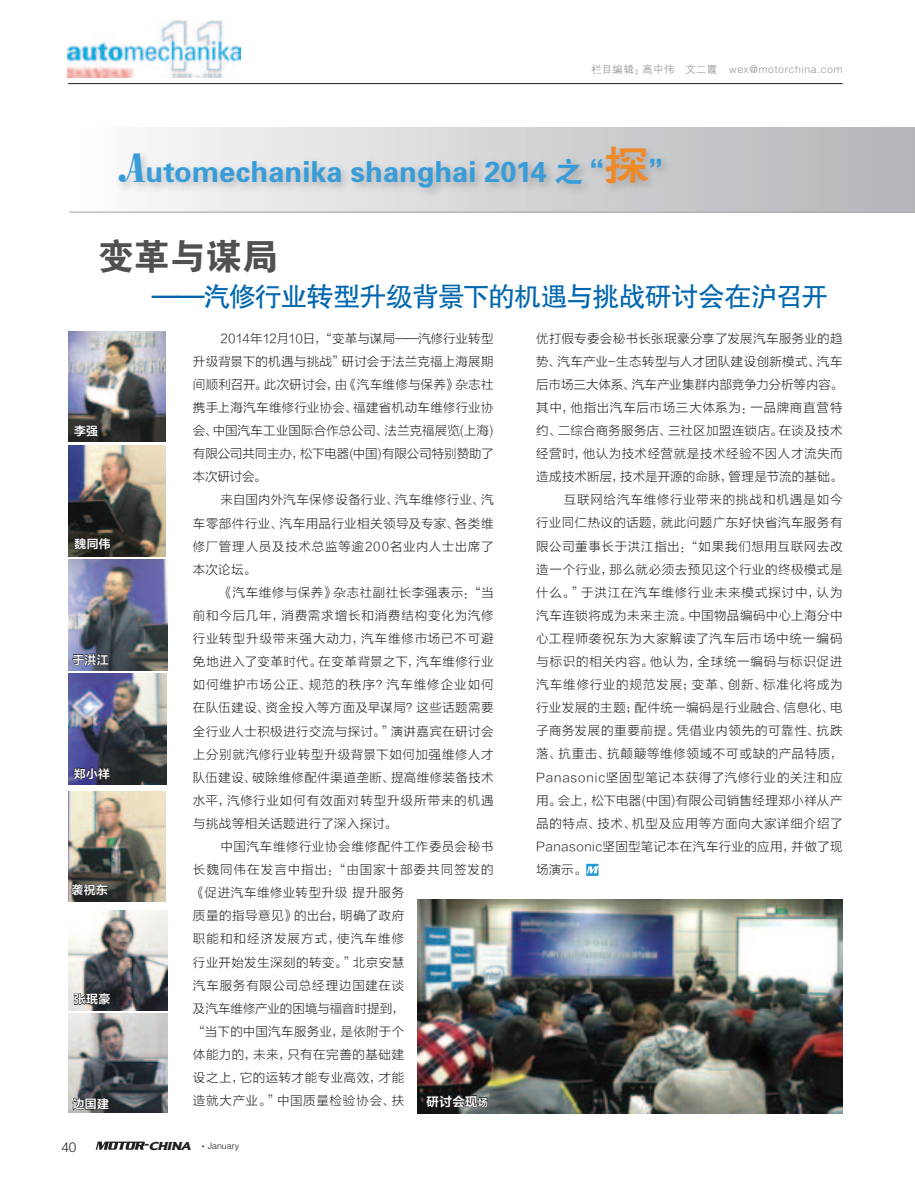
<style>
.page{position:relative;width:915px;height:1191px;background:#fff}
.page>*{position:absolute;margin:0;border:0;box-sizing:border-box;transform-origin:0 0}
.t1{font:36px "FZDHTJW GB1 0";color:#505052}
.t2{font:28.95px "FZDHTJW GB1 0";letter-spacing:.005em;color:#389cd8}
.t3{font:27px "FZHTJW GB1 0";letter-spacing:-.035em;color:#0067af}
.t4{font:13.5px "FZZDXJW GB1 0";color:#232021}
.t5{font:12.6px/23.1px "FZLTXHK";letter-spacing:.035em;color:#333233;text-align:justify}
.t6{font:12.6px "FZLTXHK";letter-spacing:.015em;color:#333233}
.t7{font:12.6px "FZLTXHK";letter-spacing:.06em;color:#333233}
.t8{font:12.6px "FZLTXHK";letter-spacing:.005em;color:#333233}
.t9{font:12.6px "FZLTXHK";letter-spacing:-.02em;color:#333233}
.t10{font:12.6px "FZLTXHK";letter-spacing:.055em;color:#333233}
.t11{font:12.45px "FZLTZCHK GBK1 0";color:#fff}
.t12{font:11.85px "FZLTZCHK GBK1 0";letter-spacing:.03em;color:#fff}
.t13{font:10.5px "FZZDXJW GB1 0";letter-spacing:.055em;color:#949699}
.t14{font:8.85px "FZZDXJW GB1 0";color:#232021}
.s1{font-family:"Allegro BT";font-size:40.5px}
.s2{font-family:"FZHLJW GB1 0";font-size:48.15px;color:#f08826}
.s3{font-size:10.05px}
.s4{font-family:"Albertus";font-weight:800;font-style:italic;font-size:10.5px}
.s5{font-family:"H Yb 2 gj"}
</style>
<div class="page">
<hr style="left:68px;top:83px;width:774px;height:1px;background:#232021">
<img style="left:67px;top:21px;width:174px;height:56px">
<svg style="left:96px;top:1141px;width:49px;height:8px"></svg>
<svg style="left:69px;top:127px;width:845px;height:86px"></svg>
<div style="left:114px;top:142px;width:557px;height:56px;background:#232021;opacity:.25"></div>
<svg style="left:586px;top:863px;width:12px;height:13px"></svg>
<img style="left:417px;top:900px;width:425px;height:213px">
<svg style="left:426px;top:1092px;width:62px;height:16px"></svg>
<img style="left:68px;top:445px;width:98px;height:111px">
<svg style="left:74px;top:537px;width:37px;height:13px"></svg>
<img style="left:68px;top:791px;width:97px;height:111px">
<svg style="left:68px;top:883px;width:41px;height:19px"></svg>
<img style="left:68px;top:674px;width:99px;height:110px">
<svg style="left:73px;top:767px;width:37px;height:13px"></svg>
<img style="left:68px;top:559px;width:99px;height:111px">
<svg style="left:72px;top:653px;width:37px;height:13px"></svg>
<img style="left:68px;top:910px;width:99px;height:100px">
<svg style="left:73px;top:992px;width:39px;height:13px"></svg>
<img style="left:68px;top:1013px;width:99px;height:99px">
<svg style="left:72px;top:1097px;width:37px;height:16px"></svg>
<img style="left:68px;top:331px;width:98px;height:111px">
<svg style="left:74px;top:425px;width:25px;height:13px"></svg>
<p class="t13" style="left:591px;top:63px;width:253px">栏目编辑：高中伟 文二霞 wex@motorchina.com</p>
<h2 class="t2" style="left:120px;top:156px;width:558px"><span class="s1">A</span>utomechanika shanghai 2014 之“<span class="s2">探</span>”</h2>
<h1 class="t1" style="left:98px;top:237px;width:182px">变革与谋局</h1>
<h3 class="t3" style="left:152px;top:282px;width:677px">——汽修行业转型升级背景下的机遇与挑战研讨会在沪召开</h3>
<p class="t5" style="left:193px;top:327px;width:302px;text-indent:28px">2014年12月10日，“变革与谋局——汽修行业转型升级背景下的机遇与挑战”研讨会于法兰克福上海展期间顺利召开。此次研讨会，由《汽车维修与保养》杂志社携手上海汽车维修行业协会、福建省机动车维修行业协会、中国汽车工业国际合作总公司、法兰克福展览(上海)有限公司共同主办，松下电器(中国)有限公司特别赞助了本次研讨会。</p>
<p class="t5" style="left:193px;top:489px;width:302px;text-indent:28px">来自国内外汽车保修设备行业、汽车维修行业、汽车零部件行业、汽车用品行业相关领导及专家、各类维修厂管理人员及技术总监等逾200名业内人士出席了本次论坛。</p>
<p class="t5" style="left:193px;top:581px;width:302px;text-indent:28px">《汽车维修与保养》杂志社副社长李强表示：“当前和今后几年，消费需求增长和消费结构变化为汽修行业转型升级带来强大动力，汽车维修市场已不可避免地进入了变革时代。在变革背景之下，汽车维修行业如何维护市场公正、规范的秩序？汽车维修企业如何在队伍建设、资金投入等方面及早谋局？这些话题需要全行业人士积极进行交流与探讨。”演讲嘉宾在研讨会上分别就汽修行业转型升级背景下如何加强维修人才队伍建设、破除维修配件渠道垄断、提高维修装备技术水平，汽修行业如何有效面对转型升级所带来的机遇与挑战等相关话题进行了深入探讨。</p>
<p class="t5" style="left:193px;top:835px;width:302px;text-align:left;text-indent:28px">中国汽车维修行业协会维修配件工作委员会秘书长魏同伟在发言中指出：“由国家十部委共同签发的《促进汽车维修业转型升级 提升服务<br>质量的指导意见》的出台，明确了政府<br>职能和和经济发展方式，使汽车维修<br>行业开始发生深刻的转变。”北京安慧<br>汽车服务有限公司总经理边国建在谈<br>及汽车维修产业的困境与福音时提到，<br>“当下的中国汽车服务业，是依附于个<br>体能力的，未来，只有在完善的基础建<br>设之上，它的运转才能专业高效，才能<br>造就大产业。”中国质量检验协会、扶</p>
<p class="t6" style="left:536px;top:331px;width:308px">优打假专委会秘书长张珉豪分享了发展汽车服务业的趋</p>
<p class="t5" style="left:536px;top:350px;width:308px">势、汽车产业-生态转型与人才团队建设创新模式、汽车</p>
<p class="t9" style="left:536px;top:377px;width:308px">后市场三大体系、汽车产业集群内部竞争力分析等内容。</p>
<p class="t5" style="left:536px;top:396px;width:308px">其中，他指出汽车后市场三大体系为：一品牌商直营特</p>
<p class="t8" style="left:536px;top:424px;width:308px">约、二综合商务服务店、三社区加盟连锁店。在谈及技术</p>
<p class="t5" style="left:536px;top:442px;width:308px">经营时，他认为技术经营就是技术经验不因人才流失而</p>
<p class="t8" style="left:536px;top:470px;width:307px">造成技术断层，技术是开源的命脉，管理是节流的基础。</p>
<p class="t10" style="left:563px;top:493px;width:280px">互联网给汽车维修行业带来的挑战和机遇是如今</p>
<p class="t5" style="left:536px;top:512px;width:308px">行业同仁热议的话题，就此问题广东好快省汽车服务有</p>
<p class="t5" style="left:536px;top:535px;width:308px">限公司董事长于洪江指出：“如果我们想用互联网去改</p>
<p class="t5" style="left:536px;top:558px;width:308px">造一个行业，那么就必须去预见这个行业的终极模式是</p>
<p class="t7" style="left:536px;top:585px;width:308px">什么。”于洪江在汽车维修行业未来模式探讨中，认为</p>
<p class="t5" style="left:536px;top:604px;width:308px">汽车连锁将成为未来主流。中国物品编码中心上海分中</p>
<p class="t7" style="left:536px;top:631px;width:308px">心工程师袭祝东为大家解读了汽车后市场中统一编码</p>
<p class="t5" style="left:536px;top:650px;width:308px">与标识的相关内容。他认为，全球统一编码与标识促进</p>
<p class="t7" style="left:536px;top:678px;width:308px">汽车维修行业的规范发展；变革、创新、标准化将成为</p>
<p class="t6" style="left:536px;top:701px;width:308px">行业发展的主题；配件统一编码是行业融合、信息化、电</p>
<p class="t5" style="left:536px;top:719px;width:308px">子商务发展的重要前提。凭借业内领先的可靠性、抗跌</p>
<p class="t5" style="left:536px;top:743px;width:308px">落、抗重击、抗颠簸等维修领域不可或缺的产品特质，</p>
<p class="t5" style="left:536px;top:766px;width:308px">Panasonic坚固型笔记本获得了汽修行业的关注和应</p>
<p class="t6" style="left:536px;top:793px;width:308px">用。会上，松下电器(中国)有限公司销售经理郑小祥从产</p>
<p class="t5" style="left:536px;top:812px;width:308px">品的特点、技术、机型及应用等方面向大家详细介绍了</p>
<p class="t6" style="left:536px;top:839px;width:308px">Panasonic坚固型笔记本在汽车行业的应用，并做了现</p>
<p class="t5" style="left:536px;top:858px;width:52px">场演示。</p>
<p class="t12" style="left:74px;top:425px;width:26px">李强</p>
<p class="t12" style="left:74px;top:537px;width:38px">魏同伟</p>
<p class="t12" style="left:72px;top:653px;width:38px">于洪江</p>
<p class="t12" style="left:74px;top:767px;width:38px">郑小祥</p>
<p class="t12" style="left:71px;top:883px;width:38px">袭祝东</p>
<p class="t12" style="left:74px;top:992px;width:38px">张珉豪</p>
<p class="t11" style="left:426px;top:1094px;width:63px">研讨会现<span class="s3">场</span></p>
<p class="t12" style="left:73px;top:1097px;width:38px">边国建</p>
<p class="t4" style="left:61px;top:1139px;width:17px">40</p>
<p class="t14" style="left:144px;top:1141px;width:97px"><span class="s4">-CHINA</span> <span class="s5">·</span>January</p>
</div>
